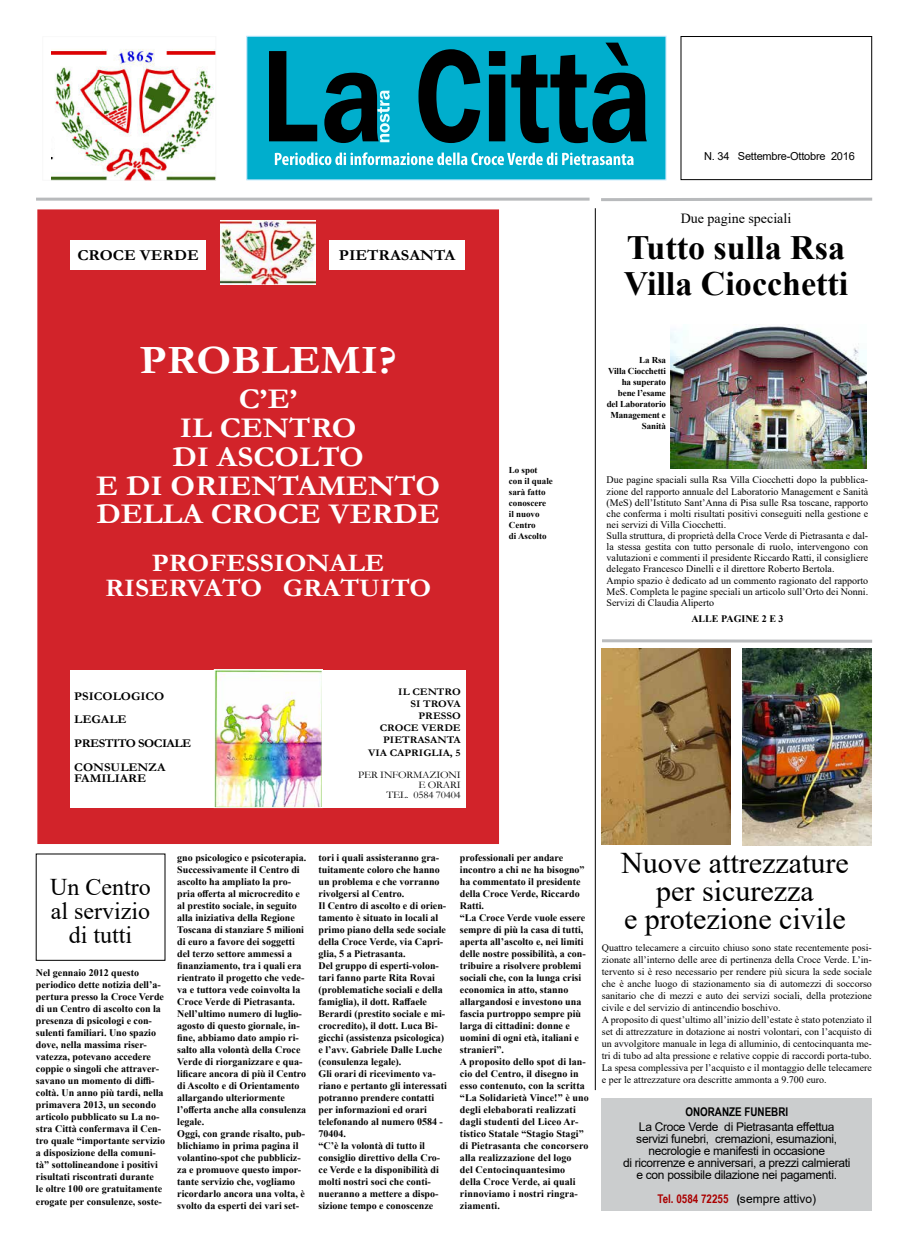
<style>
.page{position:relative;width:908px;height:1248px;background:#fff}
.page>*{position:absolute;margin:0;border:0;box-sizing:border-box;transform-origin:0 0}
.t1{font:700 40.5px "Garamond";color:#fff;scale:1.09 1}
.t2{font:700 34px/36px "Times New Roman";color:#000}
.t3{font:30px/28px "Times New Roman";color:#000;text-align:center}
.t4{font:700 28.7px/28.7px "Garamond";color:#fff;text-align:center;scale:1.09 1}
.t5{font:700 25.3px/25.3px "Garamond";color:#fff;text-align:center;scale:1.09 1}
.t6{font:24px/24px "Times New Roman";color:#000;text-align:center}
.t7{font:700 15.2px "Garamond";color:#000;scale:1.09 1}
.t8{font:14px "Times New Roman";color:#000}
.t9{font:12px/12px "Arial";letter-spacing:-.025em;color:#000;text-align:center}
.t10{font:700 12px "Arial Narrow";color:#a00}
.t11{font:700 12px "Arial Narrow";color:#000}
.t12{font:700 11.8px/23.6px "Garamond";color:#000;scale:1.09 1}
.t13{font:11px "Arial";letter-spacing:-.02em;color:#000}
.t14{font:700 10.1px/12.2px "Garamond";color:#000;text-align:right;scale:1.09 1}
.t15{font:10.1px/10.1px "Garamond";letter-spacing:-.02em;color:#000;text-align:right;scale:1.09 1}
.t16{font:700 10px/12px "Times New Roman";color:#000}
.t17{font:10px/12px "Times New Roman";color:#000}
.t18{font:700 9px/11px "Times New Roman";letter-spacing:-.01em;color:#000;text-align:right}
.s1{color:#000}
.s2{font-family:"Arial";font-weight:400;color:#000}
</style>
<div class="page">
<div style="left:247px;top:36px;width:418px;height:144px;background:#00aecd"></div>
<div style="left:246px;top:36px;width:420px;height:144px;border:1px solid #b9e5fb"></div>
<svg style="left:275px;top:152px;width:358px;height:13px"></svg>
<svg style="left:269px;top:43px;width:377px;height:100px"></svg>
<img style="left:51px;top:49px;width:163px;height:129px">
<div style="left:43px;top:36px;width:173px;height:144px;border:1px solid #f8f8f8"></div>
<div style="left:680px;top:36px;width:191px;height:144px;border:1px solid #000"></div>
<hr style="left:36px;top:198px;width:553px;height:3px;background:#b8babc">
<svg style="left:601px;top:197px;width:272px;height:4px"></svg>
<img style="left:670px;top:325px;width:196px;height:143px">
<hr style="left:594px;top:208px;width:1px;height:881px;background:#000">
<div style="left:38px;top:210px;width:460px;height:633px;background:#d2232a"></div>
<img style="left:220px;top:221px;width:95px;height:63px">
<img style="left:216px;top:671px;width:104px;height:134px">
<div style="left:214px;top:669px;width:108px;height:138px;border:1px solid #fff"></div>
<div style="left:70px;top:669px;width:144px;height:138px;background:#fff"></div>
<div style="left:322px;top:669px;width:144px;height:138px;background:#fff"></div>
<div style="left:70px;top:240px;width:136px;height:30px;background:#fff"></div>
<div style="left:329px;top:240px;width:135px;height:30px;background:#fff"></div>
<svg style="left:602px;top:639px;width:271px;height:4px"></svg>
<div style="left:601px;top:1098px;width:270px;height:113px;background:#cbcdce"></div>
<img style="left:742px;top:648px;width:129px;height:197px">
<img style="left:601px;top:648px;width:129px;height:196px">
<h3 class="t7" style="left:77px;top:244px;width:113px">CROCE VERDE</h3>
<h3 class="t7" style="left:338px;top:245px;width:108px">PIETRASANTA</h3>
<h1 class="t1" style="left:139px;top:332px;width:237px">PROBLEMI?</h1>
<h3 class="t4" style="left:96px;top:385px;width:317px">C’E’<br>IL CENTRO<br>DI ASCOLTO<br>E DI ORIENTAMENTO<br>DELLA CROCE VERDE</h3>
<h3 class="t5" style="left:105px;top:550px;width:301px">PROFESSIONALE<br>RISERVATO GRATUITO</h3>
<p class="t18" style="left:508px;top:464px;width:46px;text-align:left">Lo spot con il quale sarà fatto conoscere il nuovo<br>Centro<br>di Ascolto</p>
<p class="t13" style="left:704px;top:148px;width:152px">N. 34 Settembre-Ottobre 2016</p>
<h3 class="t8" style="left:680px;top:208px;width:112px">Due pagine speciali</h3>
<h2 class="t2" style="left:623px;top:229px;width:226px">Tutto sulla Rsa<br>Villa Ciocchetti</h2>
<p class="t18" style="left:606px;top:354px;width:61px">La Rsa<br>Villa Ciocchetti ha superato bene l’esame del Laboratorio<br>Management e<br>Sanità</p>
<p class="t17" style="left:606px;top:473px;width:263px">Due pagine spaciali sulla Rsa Villa Ciocchetti dopo la pubblica&shy;zione del rapporto annuale del Laboratorio Management e Sanità</p>
<p class="t17" style="left:606px;top:497px;width:263px;line-height:11px">(MeS) dell’Istituto Sant’Anna di Pisa sulle Rsa toscane, rapporto che conferma i molti risultati positivi conseguiti nella gestione e nei servizi di Villa Ciocchetti.<br>Sulla struttura, di proprietà della Croce Verde di Pietrasanta e dal&shy;la stessa gestita con tutto personale di ruolo, intervengono con valutazioni e commenti il presidente Riccardo Ratti, il consigliere delegato Francesco Dinelli e il direttore Roberto Bertola.<br>Ampio spazio è dedicato ad un commento ragionato del rapporto MeS. Completa le pagine speciali un articolo sull’Orto dei Nonni.<br>Servizi di Claudia Aliperto</p>
<p class="t16" style="left:691px;top:612px;width:94px">ALLE PAGINE 2 E 3</p>
<p class="t12" style="left:74px;top:684px;width:109px">PSICOLOGICO<br>LEGALE<br>PRESTITO SOCIALE<br>CONSULENZA</p>
<p class="t12" style="left:74px;top:767px;width:68px">FAMILIARE</p>
<p class="t14" style="left:368px;top:685px;width:86px">IL CENTRO<br>SI TROVA<br>PRESSO<br>CROCE VERDE<br>PIETRASANTA<br>VIA CAPRIGLIA, 5</p>
<p class="t15" style="left:358px;top:769px;width:96px">PER INFORMAZIONI<br>E ORARI<br>TEL. 0584 70404</p>
<h3 class="t6" style="left:50px;top:874px;width:102px">Un Centro al servizio di tutti</h3>
<p class="t16" style="left:36px;top:966px;width:130px">Nel gennaio 2012 questo periodico dette notizia dell’a&shy;pertura presso la Croce Verde di un Centro di ascolto con la presenza di psicologi e con&shy;sulenti familiari. Uno spazio dove, nella massima riser&shy;vatezza, potevano accedere coppie o singoli che attraver&shy;savano un momento di diffi&shy;coltà. Un anno più tardi, nella primavera 2013, un secondo articolo pubblicato su La no&shy;stra Città confermava il Cen&shy;tro quale “importante servizio a disposizione della comuni&shy;tà” sottolineandone i positivi risultati riscontrati durante<br>le oltre 100 ore gratuitamente erogate per consulenze, soste-</p>
<p class="t16" style="left:177px;top:850px;width:130px">gno psicologico e psicoterapia.<br>Successivamente il Centro di ascolto ha ampliato la pro&shy;pria offerta al microcredito e al prestito sociale, in seguito alla iniziativa della Regione<br>Toscana di stanziare 5 milioni di euro a favore dei soggetti del terzo settore ammessi a finanziamento, tra i quali era rientrato il progetto che vede&shy;va e tuttora vede coinvolta la<br>Croce Verde di Pietrasanta.<br>Nell’ultimo numero di luglio&shy;agosto di questo giornale, in&shy;fine, abbiamo dato ampio ri&shy;salto alla volontà della Croce<br>Verde di riorganizzare e qua&shy;lificare ancora di più il Centro di Ascolto e di Orientamento allargando ulteriormente l’offerta anche alla consulenza legale.<br>Oggi, con grande risalto, pub&shy;blichiamo in prima pagina il volantino-spot che pubbliciz&shy;za e promuove questo impor&shy;tante servizio che, vogliamo ricordarlo ancora una volta, è svolto da esperti dei vari set-</p>
<p class="t16" style="left:318px;top:850px;width:130px">tori i quali assisteranno gra&shy;tuitamente coloro che hanno un problema e che vorranno rivolgersi al Centro.<br>Il Centro di ascolto e di orien&shy;tamento è situato in locali al primo piano della sede sociale della Croce Verde, via Capri&shy;glia, 5 a Pietrasanta.<br>Del gruppo di esperti-volon&shy;tari fanno parte Rita Rovai (problematiche sociali e della famiglia), il dott. Raffaele<br>Berardi (prestito sociale e mi&shy;crocredito), il dott. Luca Bi&shy;gicchi (assistenza psicologica) e l’avv. Gabriele Dalle Luche (consulenza legale).<br>Gli orari di ricevimento va&shy;riano e pertanto gli interessati potranno prendere contatti per informazioni ed orari telefonando al numero 0584 -<br>70404.<br>“C’è la volontà di tutto il consiglio direttivo della Cro&shy;ce Verde e la disponibilità di molti nostri soci che conti&shy;nueranno a mettere a dispo&shy;sizione tempo e conoscenze</p>
<p class="t16" style="left:459px;top:850px;width:130px">professionali per andare incontro a chi ne ha bisogno” ha commentato il presidente della Croce Verde, Riccardo<br>Ratti.<br>“La Croce Verde vuole essere sempre di più la casa di tutti, aperta all’ascolto e, nei limiti delle nostre possibilità, a con&shy;tribuire a risolvere problemi sociali che, con la lunga crisi economica in atto, stanno allargandosi e investono una fascia purtroppo sempre più larga di cittadini: donne e uomini di ogni età, italiani e stranieri”.<br>A proposito dello spot di lan&shy;cio del Centro, il disegno in esso contenuto, con la scritta “La Solidarietà Vince!” è uno degli elebaborati realizzati dagli studenti del Liceo Ar&shy;tistico Statale “Stagio Stagi” di Pietrasanta che concorsero alla realizzazione del logo<br>del Centocinquantesimo<br>della Croce Verde, ai quali rinnoviamo i nostri ringra&shy;ziamenti.</p>
<h3 class="t3" style="left:621px;top:847px;width:229px">Nuove attrezzature per sicurezza<br>e protezione civile</h3>
<p class="t17" style="left:601px;top:941px;width:271px">Quattro telecamere a circuito chiuso sono state recentemente posi&shy;zionate all’interno delle aree di pertinenza della Croce Verde. L’in&shy;tervento si è reso necessario per rendere più sicura la sede sociale che è anche luogo di stazionamento sia di automezzi di soccorso sanitario che di mezzi e auto dei servizi sociali, della protezione civile e del servizio di antincendio boschivo.<br>A proposito di quest’ultimo all’inizio dell’estate è stato potenziato il set di attrezzature in dotazione ai nostri volontari, con l’acquisto di un avvolgitore manuale in lega di alluminio, di centocinquanta me&shy;tri di tubo ad alta pressione e relative coppie di raccordi porta-tubo.<br>La spesa complessiva per l’acquisto e il montaggio delle telecamere e per le attrezzature ora descritte ammonta a 9.700 euro.</p>
<p class="t11" style="left:685px;top:1102px;width:104px">ONORANZE FUNEBRI</p>
<p class="t9" style="left:622px;top:1120px;width:229px">La Croce Verde di Pietrasanta effettua servizi funebri, cremazioni, esumazioni, necrologie e manifesti in occasione<br>di ricorrenze e anniversari, a prezzi calmierati e con possibile dilazione nei pagamenti.</p>
<p class="t10" style="left:657px;top:1189px;width:160px">Tel. 0584 72255 <span class="s1">(</span><span class="s2">sempre attivo)</span></p>
</div>
